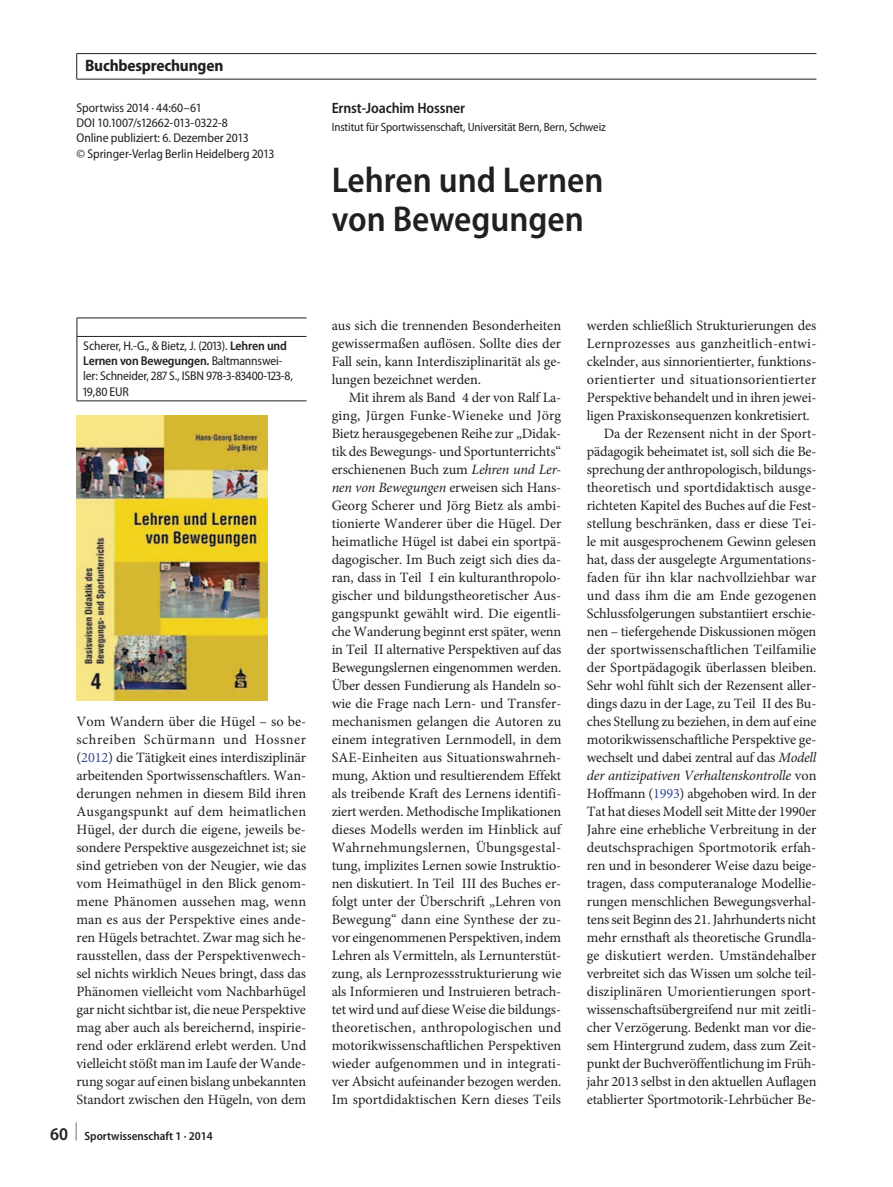
<style>
.page{position:relative;width:893px;height:1187px;background:#fff}
.page>*{position:absolute;margin:0;border:0;box-sizing:border-box;transform-origin:0 0}
.t1{font:600 semi-condensed 36px/39px "Myriad Pro";color:#231f20}
.t2{font:700 semi-condensed 16.5px "Myriad Pro";letter-spacing:-.01em;color:#231f20}
.t3{font:600 semi-condensed 15px "Myriad Pro";letter-spacing:-.01em;color:#231f20}
.t4{font:14.25px/18px "Minion Pro";letter-spacing:-.01em;color:#231f20;text-align:justify}
.t5{font:14.25px "Minion Pro";letter-spacing:.01em;color:#231f20}
.t6{font:italic 14.25px "Minion Pro";letter-spacing:-.015em;color:#231f20}
.t7{font:14.25px "Minion Pro";letter-spacing:.02em;color:#231f20}
.t8{font:14.25px "Minion Pro";letter-spacing:.015em;color:#231f20}
.t9{font:semi-condensed 12.75px/15.3px "Myriad Pro";letter-spacing:-.005em;color:#231f20}
.t10{font:semi-condensed 12px "Myriad Pro";letter-spacing:-.01em;color:#231f20}
.t11{font:600 semi-condensed 12px "Myriad Pro";color:#231f20}
.s1{font-weight:600}
.s2{color:#324a97}
.s3{font-size:18px}
.s4{font-style:italic}
.s5{font-style:normal}
</style>
<div class="page">
<hr style="left:77px;top:53px;width:739px;height:1px;background:#231f20">
<svg style="left:76px;top:54px;width:1px;height:25px"></svg>
<hr style="left:77px;top:79px;width:739px;height:1px;background:#231f20">
<svg style="left:77px;top:318px;width:1px;height:18px"></svg>
<hr style="left:77px;top:336px;width:230px;height:1px;background:#231f20">
<hr style="left:77px;top:337px;width:1px;height:63px;background:#231f20">
<hr style="left:77px;top:400px;width:230px;height:1px;background:#231f20">
<hr style="left:77px;top:317px;width:230px;height:1px;background:#231f20">
<img style="left:77px;top:416px;width:191px;height:285px">
<p class="t2" style="left:85px;top:56px;width:140px">Buchbesprechungen</p>
<p class="t9" style="left:77px;top:100px;width:199px">Sportwiss 2014 · 44:60–61<br>DOI 10.1007/s12662-013-0322-8<br>Online publiziert: 6. Dezember 2013<br>© Springer-Verlag Berlin Heidelberg 2013</p>
<p class="t3" style="left:332px;top:100px;width:135px">Ernst-Joachim Hossner</p>
<p class="t10" style="left:332px;top:121px;width:276px">Institut für Sportwissenschaft, Universität Bern, Bern, Schweiz</p>
<h1 class="t1" style="left:332px;top:161px;width:273px">Lehren und Lernen von Bewegungen</h1>
<p class="t9" style="left:83px;top:338px;width:211px">Scherer, H.-G., &amp; Bietz, J. (2013). <span class="s1">Lehren und Lernen von Bewegungen.</span> Baltmannswei&shy;ler: Schneider, 287 S., ISBN 978-3-83400-123-8, 19,80 EUR</p>
<p class="t4" style="left:77px;top:712px;width:231px">Vom Wandern über die Hügel – so be&shy;schreiben Schürmann und Hossner (<span class="s2">2012</span>) die Tätigkeit eines interdisziplinär arbeitenden Sportwissenschaftlers. Wan&shy;derungen nehmen in diesem Bild ihren Ausgangspunkt auf dem heimatlichen Hügel, der durch die eigene, jeweils be&shy;sondere Perspektive ausgezeichnet ist; sie sind getrieben von der Neugier, wie das vom Heimathügel in den Blick genom&shy;mene Phänomen aussehen mag, wenn man es aus der Perspektive eines ande&shy;ren Hügels betrachtet. Zwar mag sich he&shy;rausstellen, dass der Perspektivenwech&shy;sel nichts wirklich Neues bringt, dass das Phänomen vielleicht vom Nachbarhügel gar nicht sichtbar ist, die neue Perspektive mag aber auch als bereichernd, inspirie&shy;rend oder erklärend erlebt werden. Und vielleicht stößt man im Laufe der Wande&shy;rung sogar auf einen bislang unbekannten Standort zwischen den Hügeln, von dem</p>
<p class="t11" style="left:50px;top:1129px;width:164px"><span class="s3">60 </span><sup>|</sup> Sportwissenschaft 1 · 2014</p>
<p class="t4" style="left:332px;top:316px;width:231px">aus sich die trennenden Besonderheiten gewissermaßen auflösen. Sollte dies der Fall sein, kann Interdisziplinarität als ge&shy;lungen bezeichnet werden.</p>
<p class="t4" style="left:332px;top:388px;width:231px;text-align:left;text-indent:17px">Mit ihrem als Band 4 der von Ralf La&shy;ging, Jürgen Funke-Wieneke und Jörg Bietz herausgegebenen Reihe zur „Didak&shy;tik des Bewegungs- und Sportunterrichts“ erschienenen Buch zum <span class="s4">Lehren und Ler&shy;nen von Bewegungen</span> erweisen sich Hans-Georg Scherer und Jörg Bietz als ambi&shy;tionierte Wanderer über die Hügel. Der heimatliche Hügel ist dabei ein sportpä&shy;dagogischer. Im Buch zeigt sich dies da&shy;ran, dass in Teil I ein kulturanthropolo&shy;gischer und bildungstheoretischer Aus&shy;gangspunkt gewählt wird. Die eigentli&shy;che Wanderung beginnt erst später, wenn in Teil II alternative Perspektiven auf das Bewegungslernen eingenommen werden.<br>Über dessen Fundierung als Handeln so&shy;wie die Frage nach Lern- und Transfer&shy;mechanismen gelangen die Autoren zu einem integrativen Lernmodell, in dem SAE-Einheiten aus Situationswahrneh&shy;mung, Aktion und resultierendem Effekt als treibende Kraft des Lernens identifi&shy;ziert werden. Methodische Implikationen dieses Modells werden im Hinblick auf Wahrnehmungslernen, Übungsgestal&shy;tung, implizites Lernen sowie Instruktio&shy;nen diskutiert. In Teil III des Buches er&shy;folgt unter der Überschrift „Lehren von Bewegung“ dann eine Synthese der zu&shy;vor eingenommenen Perspektiven, indem Lehren als Vermitteln, als Lernunterstüt&shy;zung, als Lernprozessstrukturierung wie als Informieren und Instruieren betrach&shy;tet wird und auf diese Weise die bildungs&shy;theoretischen, anthropologischen und motorikwissenschaftlichen Perspektiven wieder aufgenommen und in integrati&shy;ver Absicht aufeinander bezogen werden.<br>Im sportdidaktischen Kern dieses Teils</p>
<p class="t4" style="left:587px;top:316px;width:231px">werden schließlich Strukturierungen des</p>
<p class="t8" style="left:587px;top:333px;width:231px">Lernprozesses aus ganzheitlich-entwi-</p>
<p class="t4" style="left:587px;top:352px;width:231px">ckelnder, aus sinnorientierter, funktions-</p>
<p class="t7" style="left:587px;top:369px;width:231px">orientierter und situationsorientierter</p>
<p class="t4" style="left:587px;top:388px;width:231px">Perspektive behandelt und in ihren jewei-</p>
<p class="t4" style="left:587px;top:406px;width:224px">ligen Praxiskonsequenzen konkretisiert.</p>
<p class="t4" style="left:604px;top:424px;width:214px">Da der Rezensent nicht in der Sport-</p>
<p class="t4" style="left:587px;top:442px;width:231px">pädagogik beheimatet ist, soll sich die Be-</p>
<p class="t4" style="left:587px;top:460px;width:231px">sprechung der anthropologisch, bildungs-</p>
<p class="t4" style="left:587px;top:478px;width:231px">theoretisch und sportdidaktisch ausge-</p>
<p class="t4" style="left:587px;top:496px;width:231px">richteten Kapitel des Buches auf die Fest-</p>
<p class="t4" style="left:587px;top:514px;width:231px">stellung beschränken, dass er diese Tei-</p>
<p class="t4" style="left:587px;top:532px;width:231px">le mit ausgesprochenem Gewinn gelesen</p>
<p class="t4" style="left:587px;top:550px;width:231px">hat, dass der ausgelegte Argumentations-</p>
<p class="t5" style="left:587px;top:567px;width:231px">faden für ihn klar nachvollziehbar war</p>
<p class="t5" style="left:587px;top:585px;width:231px">und dass ihm die am Ende gezogenen</p>
<p class="t4" style="left:587px;top:604px;width:231px">Schlussfolgerungen substantiiert erschie-</p>
<p class="t4" style="left:587px;top:622px;width:231px">nen – tiefergehende Diskussionen mögen</p>
<p class="t4" style="left:587px;top:640px;width:231px">der sportwissenschaftlichen Teilfamilie</p>
<p class="t4" style="left:587px;top:658px;width:231px">der Sportpädagogik überlassen bleiben.</p>
<p class="t4" style="left:587px;top:676px;width:231px">Sehr wohl fühlt sich der Rezensent aller-</p>
<p class="t4" style="left:587px;top:694px;width:231px">dings dazu in der Lage, zu Teil II des Bu-</p>
<p class="t4" style="left:587px;top:712px;width:231px">ches Stellung zu beziehen, in dem auf eine</p>
<p class="t4" style="left:587px;top:730px;width:231px">motorikwissenschaftliche Perspektive ge-</p>
<p class="t4" style="left:587px;top:748px;width:231px">wechselt und dabei zentral auf das <span class="s4">Modell</span></p>
<p class="t6" style="left:587px;top:765px;width:231px">der antizipativen Verhaltenskontrolle <span class="s5">von</span></p>
<p class="t4" style="left:587px;top:784px;width:231px">Hoffmann (<span class="s2">1993</span>) abgehoben wird. In der</p>
<p class="t4" style="left:587px;top:802px;width:231px">Tat hat dieses Modell seit Mitte der 1990er</p>
<p class="t4" style="left:587px;top:820px;width:231px">Jahre eine erhebliche Verbreitung in der</p>
<p class="t4" style="left:587px;top:838px;width:231px">deutschsprachigen Sportmotorik erfah-</p>
<p class="t4" style="left:587px;top:856px;width:231px">ren und in besonderer Weise dazu beige-</p>
<p class="t4" style="left:587px;top:874px;width:231px">tragen, dass computeranaloge Modellie-</p>
<p class="t4" style="left:587px;top:892px;width:231px">rungen menschlichen Bewegungsverhal-</p>
<p class="t4" style="left:587px;top:910px;width:231px">tens seit Beginn des 21. Jahrhunderts nicht</p>
<p class="t4" style="left:587px;top:928px;width:231px">mehr ernsthaft als theoretische Grundla-</p>
<p class="t5" style="left:587px;top:945px;width:231px">ge diskutiert werden. Umständehalber</p>
<p class="t4" style="left:587px;top:964px;width:231px">verbreitet sich das Wissen um solche teil-</p>
<p class="t4" style="left:587px;top:982px;width:231px">disziplinären Umorientierungen sport-</p>
<p class="t4" style="left:587px;top:1000px;width:231px">wissenschaftsübergreifend nur mit zeitli-</p>
<p class="t4" style="left:587px;top:1018px;width:231px">cher Verzögerung. Bedenkt man vor die-</p>
<p class="t4" style="left:587px;top:1036px;width:231px">sem Hintergrund zudem, dass zum Zeit-</p>
<p class="t4" style="left:587px;top:1054px;width:231px">punkt der Buchveröffentlichung im Früh-</p>
<p class="t4" style="left:587px;top:1072px;width:231px">jahr 2013 selbst in den aktuellen Auflagen</p>
<p class="t4" style="left:587px;top:1090px;width:231px">etablierter Sportmotorik-Lehrbücher Be-</p>
</div>
